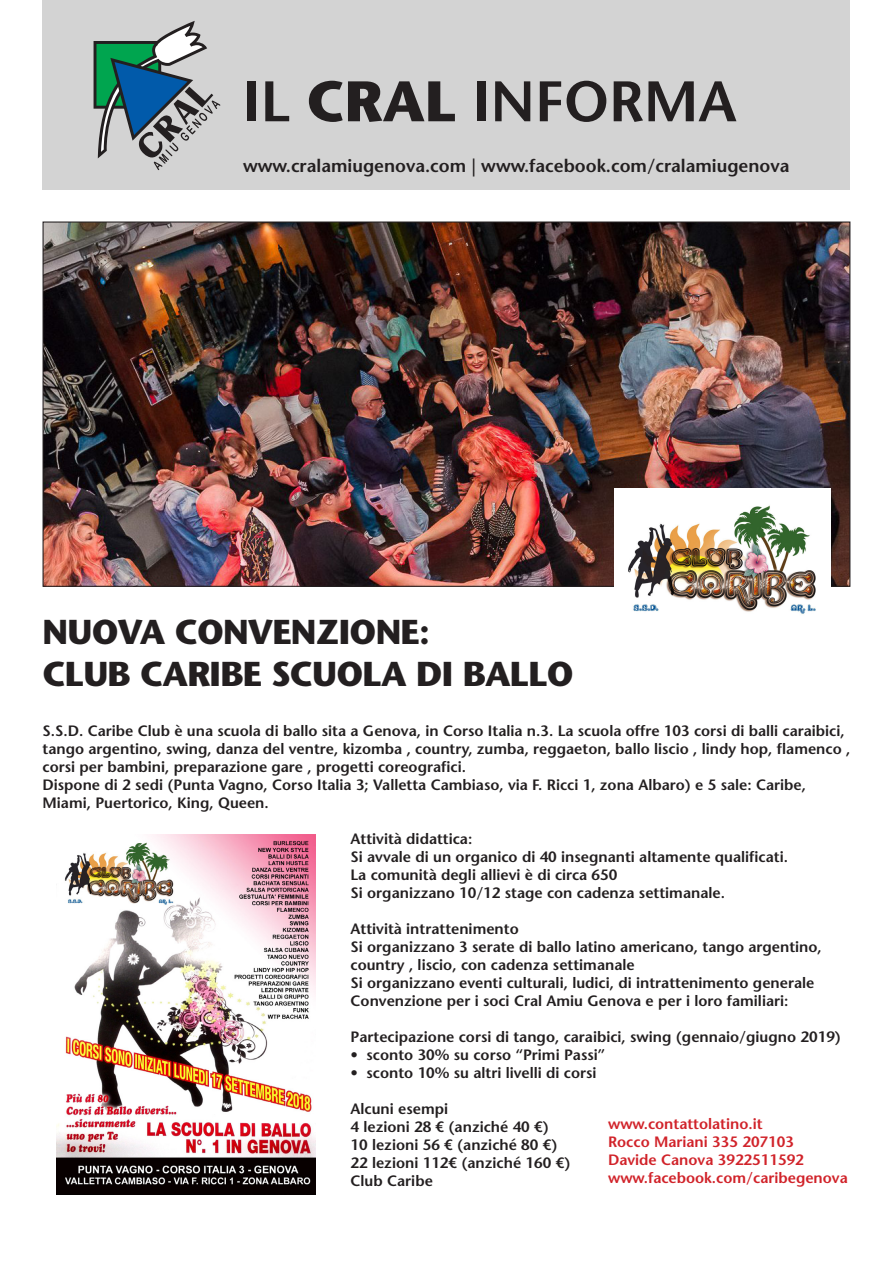
<style>
.page{position:relative;width:893px;height:1263px;background:#fff}
.page>*{position:absolute;margin:0;border:0;box-sizing:border-box;transform-origin:0 0}
.t1{font:600 57px "Stone Sans Std";color:#231f20}
.t2{font:700 34.5px "Stone Sans Std";letter-spacing:-.02em;color:#231f20}
.t3{font:600 18px "Stone Sans Std";color:#231f20}
.t4{font:600 15px/18px "Stone Sans Std";color:#231f20}
.t5{font:600 15px "Stone Sans Std";color:#d1232a}
.s1{font-weight:700}
</style>
<div class="page">
<div style="left:43px;top:0;width:807px;height:190px;background:#d3d3d3"></div>
<svg style="left:94px;top:21px;width:126px;height:149px"></svg>
<img style="left:45px;top:223px;width:803px;height:362px">
<div style="left:614px;top:489px;width:217px;height:174px;background:#fff"></div>
<img style="left:628px;top:505px;width:188px;height:109px">
<img style="left:57px;top:835px;width:258px;height:360px">
<h1 class="t1" style="left:243px;top:67px;width:495px">IL <span class="s1">CRAL</span> INFORMA</h1>
<p class="t3" style="left:243px;top:155px;width:548px">www.cralamiugenova.com | www.facebook.com/cralamiugenova</p>
<p class="t2" style="left:43px;top:611px;width:389px">NUOVA CONVENZIONE:</p>
<p class="t2" style="left:43px;top:653px;width:533px">CLUB CARIBE SCUOLA DI BALLO</p>
<p class="t4" style="left:43px;top:722px;width:809px">S.S.D. Caribe Club è una scuola di ballo sita a Genova, in Corso Italia n.3. La scuola offre 103 corsi di balli caraibici, tango argentino, swing, danza del ventre, kizomba , country, zumba, reggaeton, ballo liscio , lindy hop, flamenco , corsi per bambini, preparazione gare , progetti coreografici.</p>
<p class="t4" style="left:43px;top:776px;width:765px">Dispone di 2 sedi (Punta Vagno, Corso Italia 3; Valletta Cambiaso, via F. Ricci 1, zona Albaro) e 5 sale: Caribe,<br>Miami, Puertorico, King, Queen.</p>
<p class="t4" style="left:351px;top:830px;width:123px">Attività didattica:</p>
<p class="t4" style="left:351px;top:848px;width:439px">Si avvale di un organico di 40 insegnanti altamente qualificati.</p>
<p class="t4" style="left:351px;top:866px;width:268px">La comunità degli allievi è di circa 650</p>
<p class="t4" style="left:351px;top:884px;width:376px">Si organizzano 10/12 stage con cadenza settimanale.</p>
<p class="t4" style="left:351px;top:920px;width:170px">Attività intrattenimento</p>
<p class="t4" style="left:351px;top:938px;width:473px">Si organizzano 3 serate di ballo latino americano, tango argentino, country , liscio, con cadenza settimanale</p>
<p class="t4" style="left:351px;top:974px;width:465px">Si organizzano eventi culturali, ludici, di intrattenimento generale</p>
<p class="t4" style="left:351px;top:992px;width:439px">Convenzione per i soci Cral Amiu Genova e per i loro familiari:</p>
<p class="t4" style="left:351px;top:1028px;width:492px">Partecipazione corsi di tango, caraibici, swing (gennaio/giugno 2019)</p>
<p class="t4" style="left:351px;top:1046px;width:256px">• sconto 30% su corso “Primi Passi”</p>
<p class="t4" style="left:351px;top:1064px;width:248px">• sconto 10% su altri livelli di corsi</p>
<p class="t4" style="left:351px;top:1100px;width:99px">Alcuni esempi</p>
<p class="t4" style="left:351px;top:1118px;width:200px">4 lezioni 28 € (anziché 40 €)</p>
<p class="t4" style="left:351px;top:1136px;width:208px">10 lezioni 56 € (anziché 80 €)</p>
<p class="t4" style="left:351px;top:1154px;width:221px">22 lezioni 112€ (anziché 160 €)</p>
<p class="t4" style="left:351px;top:1172px;width:84px">Club Caribe</p>
<p class="t5" style="left:608px;top:1115px;width:156px">www.contattolatino.it</p>
<p class="t5" style="left:608px;top:1133px;width:187px">Rocco Mariani 335 207103</p>
<p class="t5" style="left:608px;top:1151px;width:197px">Davide Canova 3922511592</p>
<p class="t5" style="left:608px;top:1169px;width:241px">www.facebook.com/caribegenova</p>
</div>
